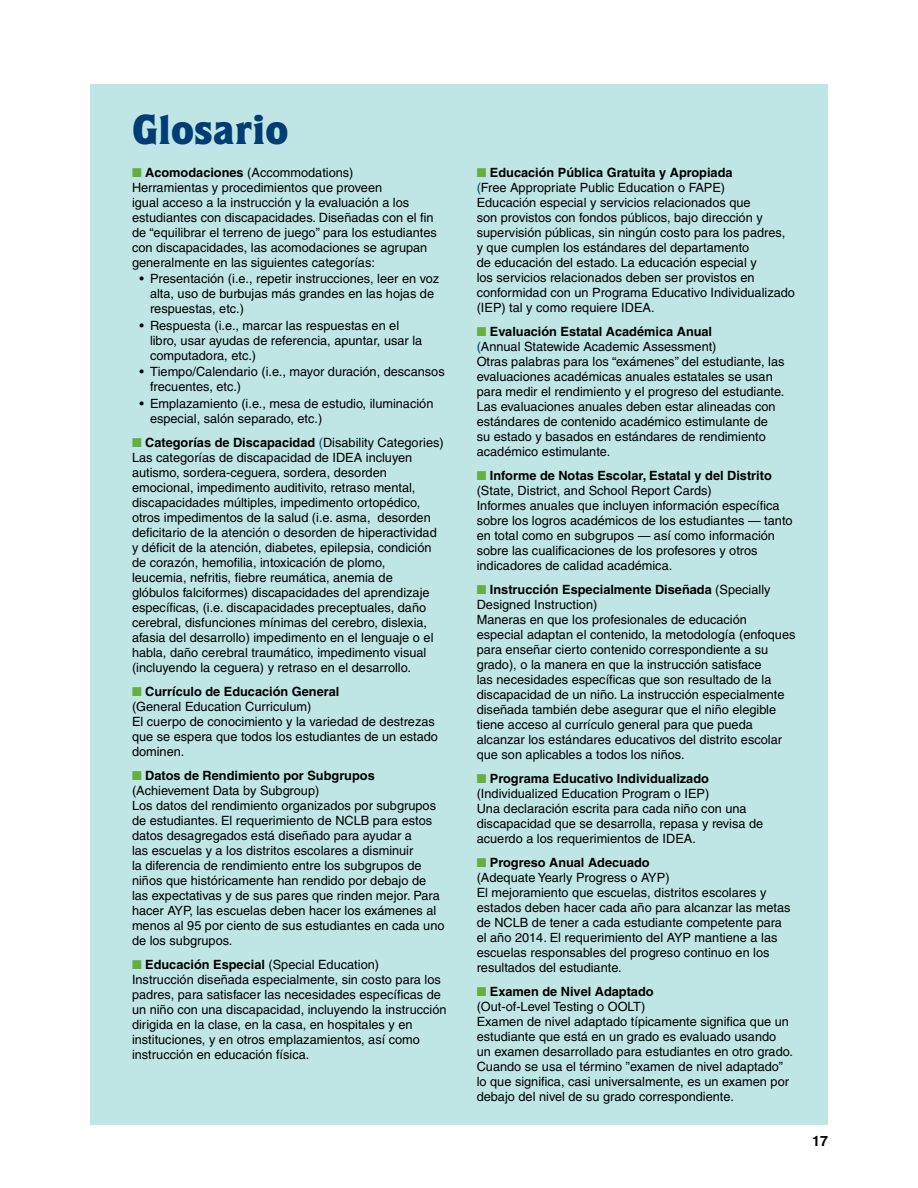
<style>
.page{position:relative;width:918px;height:1188px;background:#fff}
.page>*{position:absolute;margin:0;border:0;box-sizing:border-box;transform-origin:0 0}
.t1{font:900 42px "Quorum IT Cby BT";color:#003d73}
.t2{font:700 14.25px "Helvetica";color:#000}
.t3{font:12.75px/15px "Helvetica";color:#000}
.s1{color:#66ae3e}
.s2{font-weight:700}
.s3{color:#003d73}
</style>
<div class="page">
<div style="left:90px;top:84px;width:737px;height:1041px;background:#bfe5e5"></div>
<h1 class="t1" style="left:132px;top:103px;width:158px">Glosario</h1>
<p class="t3" style="left:132px;top:165px;width:306px"><span class="s1">■</span> <span class="s2">Acomodaciones</span> (Accommodations)<br>Herramientas y procedimientos que proveen<br>igual acceso a la instrucción y la evaluación a los estudiantes con discapacidades. Diseñadas con el fin de “equilibrar el terreno de juego” para los estudiantes con discapacidades, las acomodaciones se agrupan generalmente en las siguientes categorías:</p>
<p class="t3" style="left:150px;top:271px;width:291px;text-indent:-11px">• Presentación (i.e., repetir instrucciones, leer en voz alta, uso de burbujas más grandes en las hojas de respuestas, etc.)</p>
<p class="t3" style="left:150px;top:318px;width:274px;text-indent:-11px">• Respuesta (i.e., marcar las respuestas en el libro, usar ayudas de referencia, apuntar, usar la computadora, etc.)</p>
<p class="t3" style="left:150px;top:364px;width:296px;text-indent:-11px">• Tiempo/Calendario (i.e., mayor duración, descansos frecuentes, etc.)</p>
<p class="t3" style="left:150px;top:396px;width:285px;text-indent:-11px">• Emplazamiento (i.e., mesa de estudio, iluminación especial, salón separado, etc.)</p>
<p class="t3" style="left:132px;top:435px;width:313px"><span class="s1">■</span> <span class="s2">Categorías de Discapacidad</span> <span class="s3">(</span>Disability Categories)<br>Las categorías de discapacidad de IDEA incluyen autismo, sordera-ceguera, sordera, desorden emocional, impedimento auditivito, retraso mental, discapacidades múltiples, impedimento ortopédico, otros impedimentos de la salud (i.e. asma, desorden deficitario de la atención o desorden de hiperactividad y déficit de la atención, diabetes, epilepsia, condición de corazón, hemofilia, intoxicación de plomo,<br>leucemia, nefritis, fiebre reumática, anemia de<br>glóbulos falciformes) discapacidades del aprendizaje específicas, (i.e. discapacidades preceptuales, daño cerebral, disfunciones mínimas del cerebro, dislexia, afasia del desarrollo) impedimento en el lenguaje o el habla, daño cerebral traumático, impedimento visual (incluyendo la ceguera) y retraso en el desarrollo.</p>
<p class="t3" style="left:132px;top:684px;width:308px"><span class="s1">■</span> <span class="s2">Currículo de Educación General<br></span>(General Education Curriculum)<br>El cuerpo de conocimiento y la variedad de destrezas que se espera que todos los estudiantes de un estado dominen.</p>
<p class="t3" style="left:132px;top:768px;width:314px"><span class="s1">■</span> <span class="s2">Datos de Rendimiento por Subgrupos </span>(Achievement Data by Subgroup)<br>Los datos del rendimiento organizados por subgrupos de estudiantes. El requerimiento de NCLB para estos datos desagregados está diseñado para ayudar a<br>las escuelas y a los distritos escolares a disminuir<br>la diferencia de rendimiento entre los subgrupos de niños que históricamente han rendido por debajo de las expectativas y de sus pares que rinden mejor. Para hacer AYP, las escuelas deben hacer los exámenes al menos al 95 por ciento de sus estudiantes en cada uno de los subgrupos.</p>
<p class="t3" style="left:132px;top:957px;width:316px"><span class="s1">■</span> <span class="s2">Educación Especial</span> (Special Education)<br>Instrucción diseñada especialmente, sin costo para los padres, para satisfacer las necesidades específicas de un niño con una discapacidad, incluyendo la instrucción dirigida en la clase, en la casa, en hospitales y en instituciones, y en otros emplazamientos, así como instrucción en educación física.</p>
<p class="t3" style="left:477px;top:165px;width:320px"><span class="s1">■</span> <span class="s2">Educación Pública Gratuita y Apropiada<br></span><span class="s3">(</span>Free Appropriate Public Education o FAPE)<br>Educación especial y servicios relacionados que<br>son provistos con fondos públicos, bajo dirección y supervisión públicas, sin ningún costo para los padres,<br>y que cumplen los estándares del departamento<br>de educación del estado. La educación especial y<br>los servicios relacionados deben ser provistos en conformidad con un Programa Educativo Individualizado (IEP) tal y como requiere IDEA.</p>
<p class="t3" style="left:477px;top:324px;width:309px"><span class="s1">■</span> <span class="s2">Evaluación Estatal Académica Anual<br></span><span class="s3">(</span>Annual Statewide Academic Assessment)<br>Otras palabras para los “exámenes” del estudiante, las evaluaciones académicas anuales estatales se usan para medir el rendimiento y el progreso del estudiante.<br>Las evaluaciones anuales deben estar alineadas con estándares de contenido académico estimulante de<br>su estado y basados en estándares de rendimiento académico estimulante.</p>
<p class="t3" style="left:477px;top:468px;width:317px"><span class="s1">■</span> <span class="s2">Informe de Notas Escolar, Estatal y del Distrito </span>(State, District, and School Report Cards)<br>Informes anuales que incluyen información específica sobre los logros académicos de los estudiantes — tanto en total como en subgrupos — así como información sobre las cualificaciones de los profesores y otros indicadores de calidad académica.</p>
<p class="t3" style="left:477px;top:582px;width:320px"><span class="s1">■</span> <span class="s2">Instrucción Especialmente Diseñada</span> (Specially Designed Instruction)<br>Maneras en que los profesionales de educación especial adaptan el contenido, la metodología (enfoques para enseñar cierto contenido correspondiente a su grado), o la manera en que la instrucción satisface<br>las necesidades específicas que son resultado de la discapacidad de un niño. La instrucción especialmente diseñada también debe asegurar que el niño elegible tiene acceso al currículo general para que pueda alcanzar los estándares educativos del distrito escolar que son aplicables a todos los niños.</p>
<p class="t3" style="left:477px;top:771px;width:288px"><span class="s1">■</span> <span class="s2">Programa Educativo Individualizado </span>(Individualized Education Program o IEP)<br>Una declaración escrita para cada niño con una discapacidad que se desarrolla, repasa y revisa de acuerdo a los requerimientos de IDEA.</p>
<p class="t3" style="left:477px;top:855px;width:315px"><span class="s1">■</span> <span class="s2">Progreso Anual Adecuado<br></span>(Adequate Yearly Progress o AYP)<br>El mejoramiento que escuelas, distritos escolares y estados deben hacer cada año para alcanzar las metas de NCLB de tener a cada estudiante competente para el año 2014. El requerimiento del AYP mantiene a las escuelas responsables del progreso continuo en los resultados del estudiante.</p>
<p class="t3" style="left:477px;top:984px;width:318px"><span class="s1">■</span> <span class="s2">Examen de Nivel Adaptado<br></span>(Out-of-Level Testing o OOLT)<br>Examen de nivel adaptado típicamente significa que un estudiante que está en un grado es evaluado usando un examen desarrollado para estudiantes en otro grado.<br>Cuando se usa el término ”examen de nivel adaptado” lo que significa, casi universalmente, es un examen por debajo del nivel de su grado correspondiente.</p>
<p class="t2" style="left:812px;top:1132px;width:9px">17</p>
</div>
